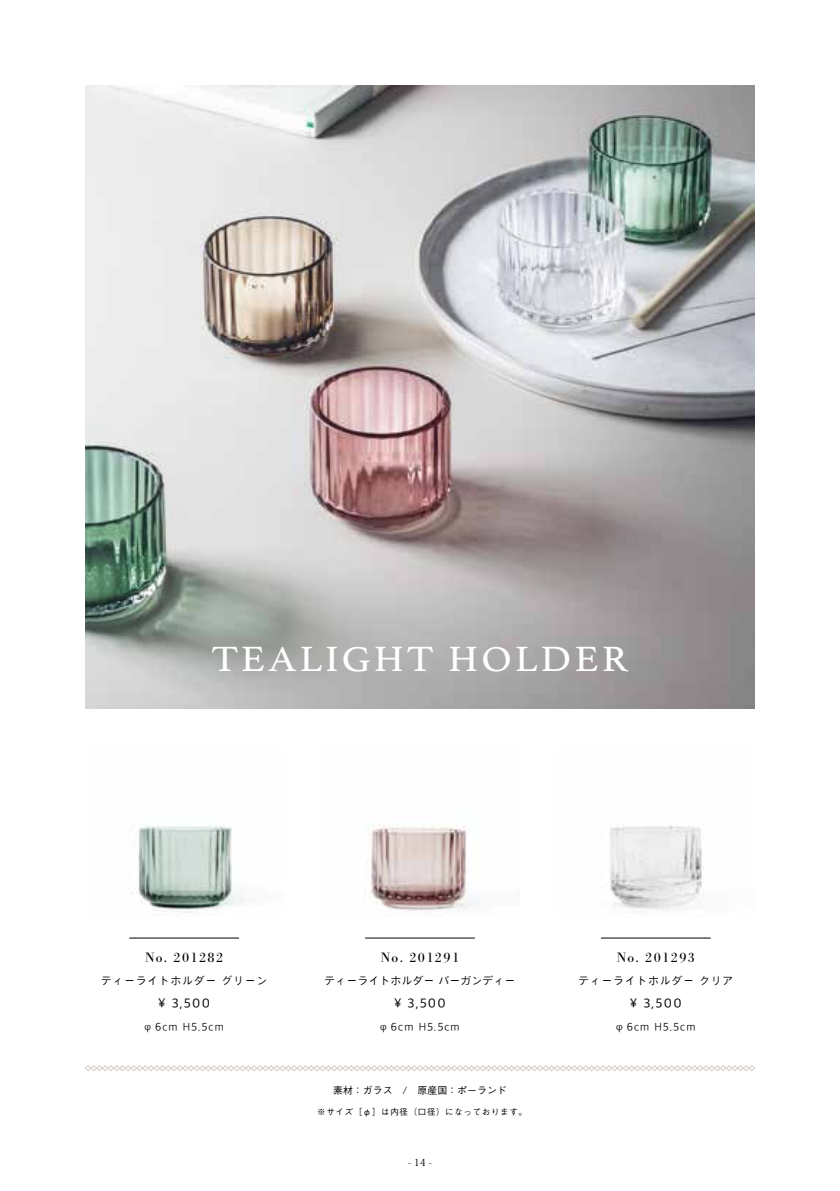
<style>
.page{position:relative;width:840px;height:1191px;background:#fff}
.page>*{position:absolute;margin:0;border:0;box-sizing:border-box;transform-origin:0 0}
.t1{font:36.8px "Athelas";letter-spacing:.075em;color:#fff;scale:1.1 1}
.t2{font:14.2px "Bodoni URW";letter-spacing:.1em;color:#000}
.t3{font:13.2px "Apple SD Gothic Neo";letter-spacing:.1em;color:#000}
.t4{font:300 12px "Apple SD Gothic Neo";letter-spacing:.1em;color:#000}
.t5{font:300 12px "Apple SD Gothic Neo";letter-spacing:.05em;color:#000}
.t6{font:300 11.4px "Apple SD Gothic Neo";letter-spacing:.1em;color:#000}
.t7{font:500 10px "Gothic BBB Pr 6 N";color:#000}
.t8{font:10px "Koz Min Pro";color:#000}
.t9{font:500 8.6px "Gothic BBB Pr 6 N";letter-spacing:.075em;color:#000}
</style>
<div class="page">
<img style="left:85px;top:85px;width:669px;height:623px">
<svg style="left:85px;top:1065px;width:669px;height:6px"></svg>
<img style="left:131px;top:825px;width:113px;height:88px">
<img style="left:365px;top:825px;width:115px;height:86px">
<img style="left:610px;top:825px;width:94px;height:85px">
<hr style="left:129px;top:937px;width:110px;height:1px;background:#000">
<hr style="left:365px;top:937px;width:109px;height:1px;background:#000">
<hr style="left:600px;top:937px;width:110px;height:1px;background:#000">
<h1 class="t1" style="left:211px;top:638px;width:380px">TEALIGHT HOLDER</h1>
<p class="t2" style="left:145px;top:949px;width:80px">No. 201282</p>
<p class="t2" style="left:380px;top:949px;width:80px">No. 201291</p>
<p class="t2" style="left:616px;top:949px;width:80px">No. 201293</p>
<p class="t4" style="left:101px;top:973px;width:167px">ティ〡ライトホルダ〡 グリ〡ン</p>
<p class="t5" style="left:324px;top:973px;width:192px">ティ〡ライトホルダ〡 バ〡ガンディ〡</p>
<p class="t4" style="left:578px;top:973px;width:156px">ティ〡ライトホルダ〡 クリア</p>
<p class="t3" style="left:158px;top:996px;width:53px">￥ 3,500</p>
<p class="t3" style="left:394px;top:996px;width:53px">￥ 3,500</p>
<p class="t3" style="left:629px;top:996px;width:53px">￥ 3,500</p>
<p class="t6" style="left:144px;top:1020px;width:81px">φ 6cm H5.5cm</p>
<p class="t6" style="left:380px;top:1020px;width:81px">φ 6cm H5.5cm</p>
<p class="t6" style="left:615px;top:1020px;width:81px">φ 6cm H5.5cm</p>
<p class="t7" style="left:333px;top:1081px;width:175px">素材：ガラス　/　原産国：ポーランド</p>
<p class="t9" style="left:317px;top:1105px;width:211px">※サイズ［φ］は内径（口径）になっております。</p>
<p class="t8" style="left:408px;top:1155px;width:25px">- 14 -</p>
</div>
